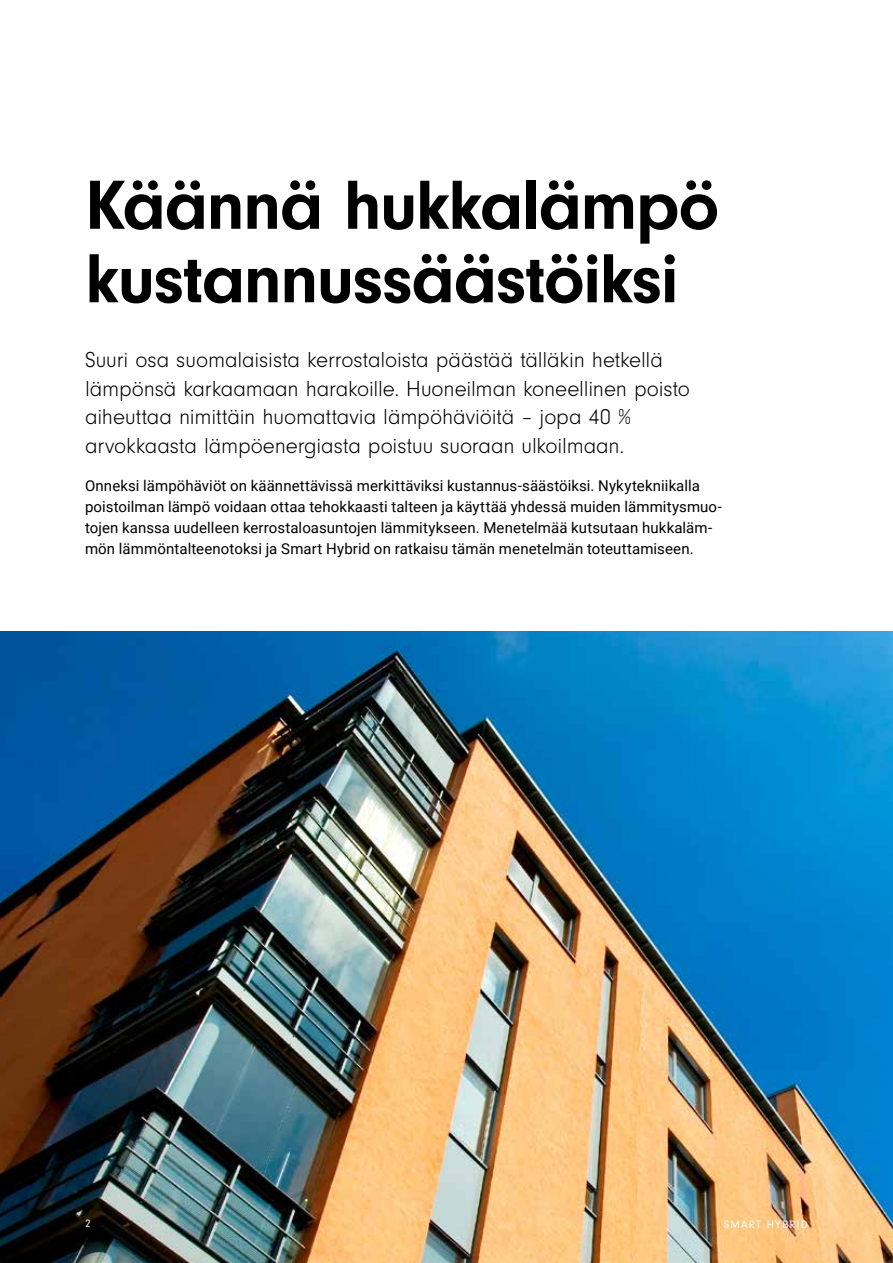
<style>
.page{position:relative;width:893px;height:1263px;background:#fff}
.page>*{position:absolute;margin:0;border:0;box-sizing:border-box;transform-origin:0 0}
.t1{font:700 72px/73.5px "Neuzeit Gro";letter-spacing:-.02em;color:#000}
.t2{font:300 22.5px/28.5px "Neuzeit Gro";letter-spacing:-.005em;color:#000}
.t3{font:15px/21px "Roboto";letter-spacing:.005em;color:#000}
.t4{font:11.25px "Neuzeit Gro";letter-spacing:.1em;color:#fff}
</style>
<div class="page">
<img style="left:0;top:631px;width:893px;height:632px">
<h1 class="t1" style="left:85px;top:169px;width:636px">Käännä hukkalämpö kustannussäästöiksi</h1>
<p class="t2" style="left:85px;top:346px;width:606px">Suuri osa suomalaisista kerrostaloista päästää tälläkin hetkellä lämpönsä karkaamaan harakoille. Huoneilman koneellinen poisto aiheuttaa nimittäin huomattavia lämpöhäviöitä – jopa 40 % arvokkaasta lämpöenergiasta poistuu suoraan ulkoilmaan.</p>
<p class="t3" style="left:85px;top:474px;width:638px">Onneksi lämpöhäviöt on käännettävissä merkittäviksi kustannus-säästöiksi. Nykytekniikalla poistoilman lämpö voidaan ottaa tehokkaasti talteen ja käyttää yhdessä muiden lämmitysmuo&shy;tojen kanssa uudelleen kerrostaloasuntojen lämmitykseen. Menetelmää kutsutaan hukkaläm&shy;mön lämmöntalteenotoksi ja Smart Hybrid on ratkaisu tämän menetelmän toteuttamiseen.</p>
<p class="t4" style="left:85px;top:1217px;width:7px">2</p>
<p class="t4" style="left:724px;top:1218px;width:86px">SMART HYBRID</p>
</div>
